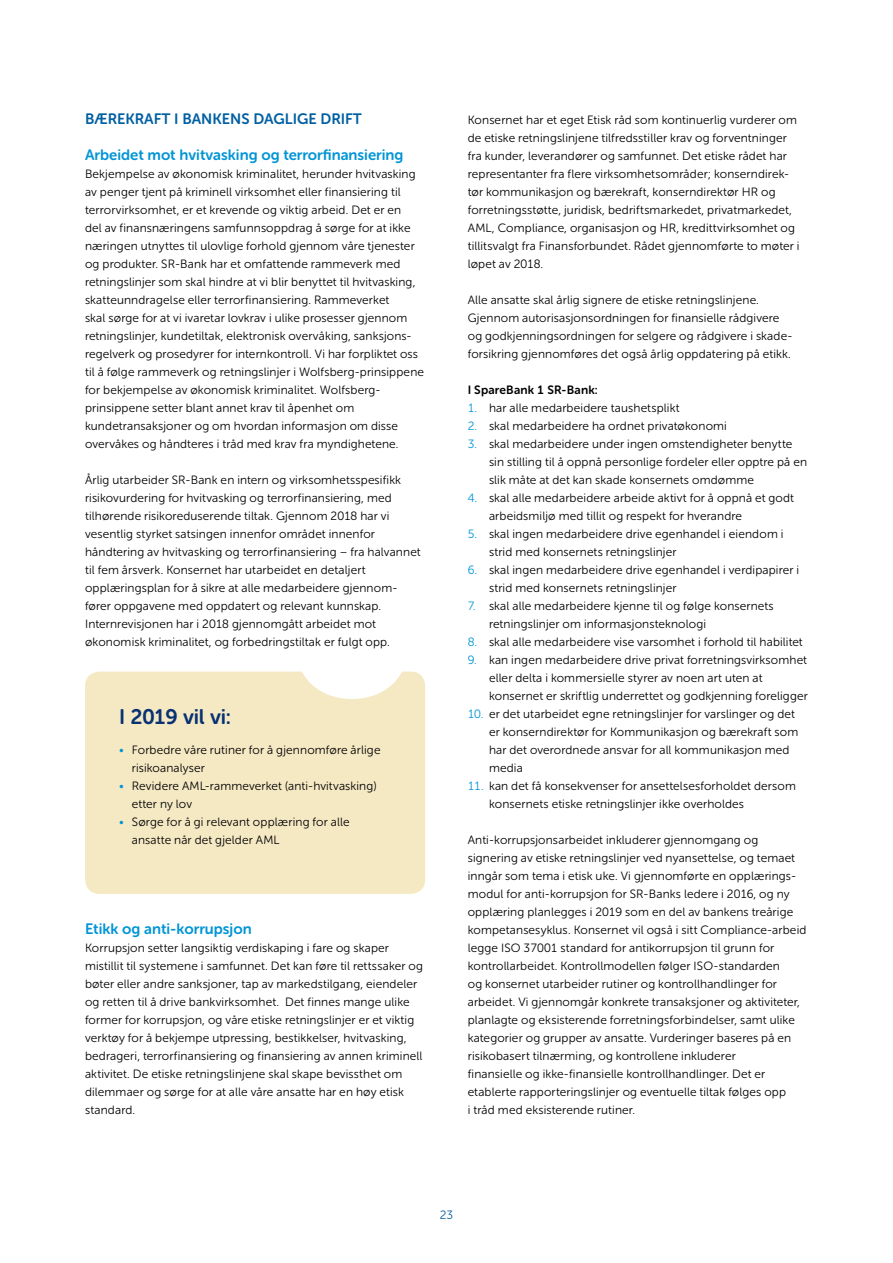
<style>
.page{position:relative;width:893px;height:1263px;background:#fff}
.page>*{position:absolute;margin:0;border:0;box-sizing:border-box;transform-origin:0 0}
.Ingress{font:21px "Museo Sans Rounded 700";letter-spacing:-.015em;color:#093272}
.Subtittel{font:15px "Museo Sans Rounded 700";color:#0095d6}
.Subtittel-2{font:15px "Museo Sans Rounded 700";color:#0060a2}
.Brødtekst{font:12px/18px "Museo Sans Rounded 300";letter-spacing:.015em;color:#000}
.Brødtekst-2{font:12px "Museo Sans Rounded 700";letter-spacing:.015em;color:#000}
.t1{font:12px "Museo Sans Rounded 300";color:#0060a2}
.s1{color:#0095d6}
</style>
<div class="page">
<div style="left:85px;top:671px;width:340px;height:223px;background:#f5e9c4;border-radius:14px"></div>
<svg style="left:297px;top:671px;width:110px;height:28px"></svg>
<p class="Subtittel-2" style="left:85px;top:111px;width:278px">BÆREKRAFT I BANKENS DAGLIGE DRIFT</p>
<p class="Subtittel" style="left:85px;top:147px;width:320px">Arbeidet mot hvitvasking og terrorfinansiering</p>
<p class="Brødtekst" style="left:85px;top:165px;width:340px">Bekjempelse av økonomisk kriminalitet, herunder hvitvasking av penger tjent på kriminell virksomhet eller finansiering til terrorvirksomhet, er et krevende og viktig arbeid. Det er en<br>del av finansnæringens samfunnsoppdrag å sørge for at ikke næringen utnyttes til ulovlige forhold gjennom våre tjenester og produkter. SR-Bank har et omfattende rammeverk med retningslinjer som skal hindre at vi blir benyttet til hvitvasking, skatteunndragelse eller terrorfinansiering. Rammeverket<br>skal sørge for at vi ivaretar lovkrav i ulike prosesser gjennom retningslinjer, kundetiltak, elektronisk overvåking, sanksjons&shy;regelverk og prosedyrer for internkontroll. Vi har forpliktet oss til å følge rammeverk og retningslinjer i Wolfsberg-prinsippene for bekjempelse av økonomisk kriminalitet. Wolfsberg&shy;prinsippene setter blant annet krav til åpenhet om kundetransaksjoner og om hvordan informasjon om disse overvåkes og håndteres i tråd med krav fra myndighetene.</p>
<p class="Brødtekst" style="left:85px;top:471px;width:337px">Årlig utarbeider SR-Bank en intern og virksomhetsspesifikk risikovurdering for hvitvasking og terrorfinansiering, med tilhørende risikoreduserende tiltak. Gjennom 2018 har vi vesentlig styrket satsingen innenfor området innenfor håndtering av hvitvasking og terrorfinansiering – fra halvannet til fem årsverk. Konsernet har utarbeidet en detaljert opplæringsplan for å sikre at alle medarbeidere gjennom&shy;fører oppgavene med oppdatert og relevant kunnskap.<br>Internrevisjonen har i 2018 gjennomgått arbeidet mot økonomisk kriminalitet, og forbedringstiltak er fulgt opp.</p>
<p class="Ingress" style="left:119px;top:705px;width:113px">I 2019 vil vi:</p>
<p class="Brødtekst" style="left:132px;top:741px;width:250px;text-indent:-13px"><span class="s1">•</span> Forbedre våre rutiner for å gjennomføre årlige risikoanalyser</p>
<p class="Brødtekst" style="left:132px;top:777px;width:246px;text-indent:-13px"><span class="s1">•</span> Revidere AML-rammeverket (anti-hvitvasking) etter ny lov</p>
<p class="Brødtekst" style="left:132px;top:813px;width:219px;text-indent:-13px"><span class="s1">•</span> Sørge for å gi relevant opplæring for alle ansatte når det gjelder AML</p>
<p class="Subtittel" style="left:85px;top:921px;width:168px">Etikk og anti-korrupsjon</p>
<p class="Brødtekst" style="left:85px;top:939px;width:339px">Korrupsjon setter langsiktig verdiskaping i fare og skaper mistillit til systemene i samfunnet. Det kan føre til rettssaker og bøter eller andre sanksjoner, tap av markedstilgang, eiendeler og retten til å drive bankvirksomhet. Det finnes mange ulike former for korrupsjon, og våre etiske retningslinjer er et viktig verktøy for å bekjempe utpressing, bestikkelser, hvitvasking, bedrageri, terrorfinansiering og finansiering av annen kriminell aktivitet. De etiske retningslinjene skal skape bevissthet om dilemmaer og sørge for at alle våre ansatte har en høy etisk standard.</p>
<p class="Brødtekst" style="left:468px;top:111px;width:333px">Konsernet har et eget Etisk råd som kontinuerlig vurderer om de etiske retningslinjene tilfredsstiller krav og forventninger fra kunder, leverandører og samfunnet. Det etiske rådet har representanter fra flere virksomhetsområder; konserndirek&shy;tør kommunikasjon og bærekraft, konserndirektør HR og forretningsstøtte, juridisk, bedriftsmarkedet, privatmarkedet, AML, Compliance, organisasjon og HR, kredittvirksomhet og tillitsvalgt fra Finansforbundet. Rådet gjennomførte to møter i løpet av 2018.</p>
<p class="Brødtekst" style="left:468px;top:291px;width:326px">Alle ansatte skal årlig signere de etiske retningslinjene.<br>Gjennom autorisasjonsordningen for finansielle rådgivere og godkjenningsordningen for selgere og rådgivere i skade&shy;forsikring gjennomføres det også årlig oppdatering på etikk.</p>
<p class="Brødtekst-2" style="left:468px;top:383px;width:132px">I SpareBank 1 SR-Bank:</p>
<p class="Brødtekst" style="left:468px;top:399px;width:213px"><span class="s1">1.</span> har alle medarbeidere taushetsplikt</p>
<p class="Brødtekst" style="left:468px;top:417px;width:261px"><span class="s1">2.</span> skal medarbeidere ha ordnet privatøkonomi</p>
<p class="Brødtekst" style="left:489px;top:435px;width:320px;text-indent:-21px"><span class="s1">3.</span> skal medarbeidere under ingen omstendigheter benytte sin stilling til å oppnå personlige fordeler eller opptre på en slik måte at det kan skade konsernets omdømme</p>
<p class="Brødtekst" style="left:489px;top:489px;width:307px;text-indent:-21px"><span class="s1">4.</span> skal alle medarbeidere arbeide aktivt for å oppnå et godt arbeidsmiljø med tillit og respekt for hverandre</p>
<p class="Brødtekst" style="left:489px;top:525px;width:296px;text-indent:-21px"><span class="s1">5.</span> skal ingen medarbeidere drive egenhandel i eiendom i strid med konsernets retningslinjer</p>
<p class="Brødtekst" style="left:489px;top:561px;width:312px;text-indent:-21px"><span class="s1">6.</span> skal ingen medarbeidere drive egenhandel i verdipapirer i strid med konsernets retningslinjer</p>
<p class="Brødtekst" style="left:489px;top:597px;width:286px;text-indent:-21px"><span class="s1">7.</span> skal alle medarbeidere kjenne til og følge konsernets retningslinjer om informasjonsteknologi</p>
<p class="Brødtekst" style="left:468px;top:633px;width:337px"><span class="s1">8.</span> skal alle medarbeidere vise varsomhet i forhold til habilitet</p>
<p class="Brødtekst" style="left:489px;top:651px;width:320px;text-indent:-21px"><span class="s1">9.</span> kan ingen medarbeidere drive privat forretningsvirksomhet eller delta i kommersielle styrer av noen art uten at konsernet er skriftlig underrettet og godkjenning foreligger</p>
<p class="Brødtekst" style="left:489px;top:705px;width:311px;text-indent:-21px"><span class="s1">10.</span> er det utarbeidet egne retningslinjer for varslinger og det er konserndirektør for Kommunikasjon og bærekraft som har det overordnede ansvar for all kommunikasjon med media</p>
<p class="Brødtekst" style="left:489px;top:777px;width:308px;text-indent:-21px"><span class="s1">11.</span> kan det få konsekvenser for ansettelsesforholdet dersom konsernets etiske retningslinjer ikke overholdes</p>
<p class="Brødtekst" style="left:468px;top:831px;width:340px">Anti-korrupsjonsarbeidet inkluderer gjennomgang og signering av etiske retningslinjer ved nyansettelse, og temaet inngår som tema i etisk uke. Vi gjennomførte en opplærings&shy;modul for anti-korrupsjon for SR-Banks ledere i 2016, og ny opplæring planlegges i 2019 som en del av bankens treårige kompetansesyklus. Konsernet vil også i sitt Compliance-arbeid legge ISO 37001 standard for antikorrupsjon til grunn for kontrollarbeidet. Kontrollmodellen følger ISO-standarden<br>og konsernet utarbeider rutiner og kontrollhandlinger for arbeidet. Vi gjennomgår konkrete transaksjoner og aktiviteter, planlagte og eksisterende forretningsforbindelser, samt ulike kategorier og grupper av ansatte. Vurderinger baseres på en risikobasert tilnærming, og kontrollene inkluderer<br>finansielle og ikke-finansielle kontrollhandlinger. Det er etablerte rapporteringslinjer og eventuelle tiltak følges opp<br>i tråd med eksisterende rutiner.</p>
<p class="t1" style="left:440px;top:1208px;width:15px">23</p>
</div>
